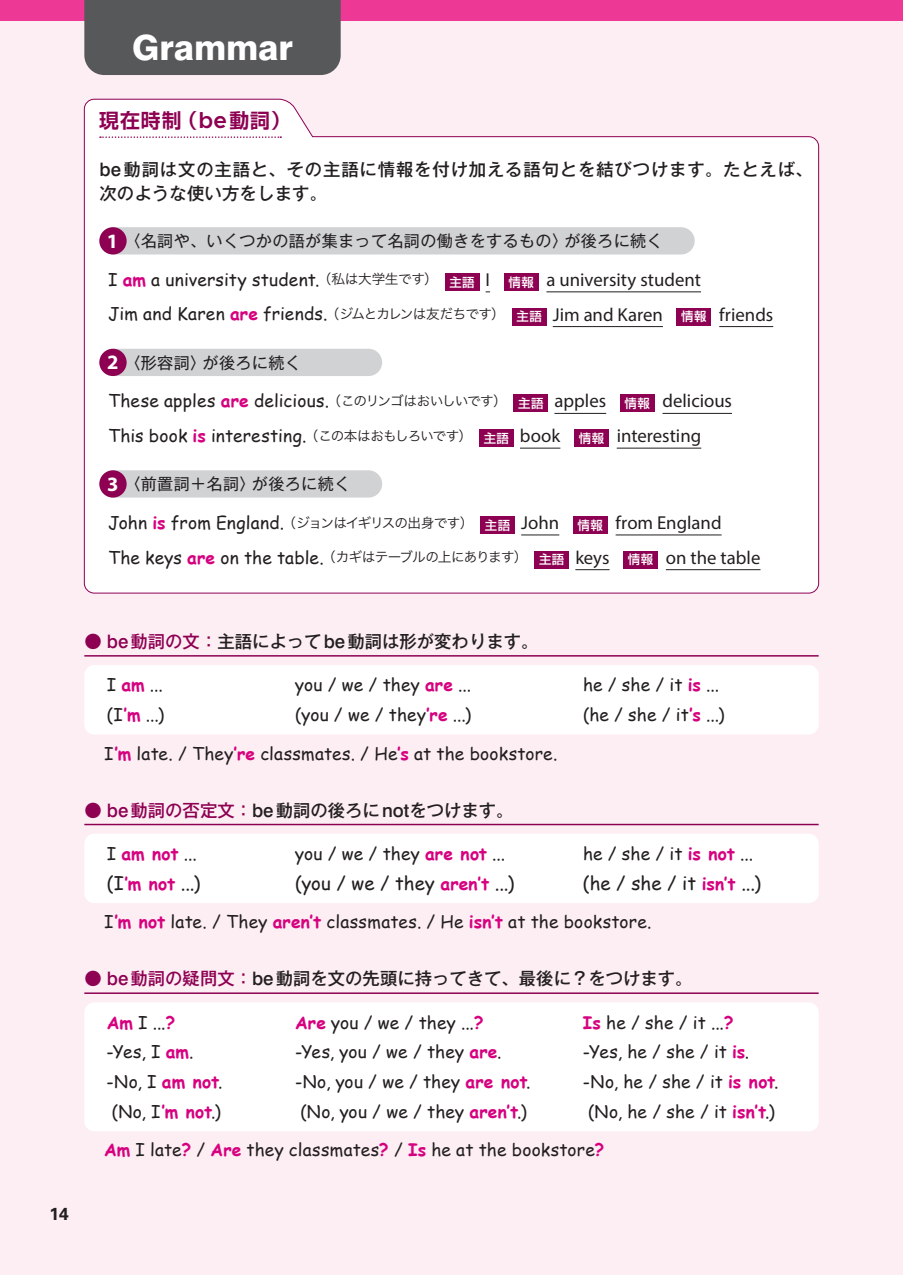
<style>
.page{position:relative;width:903px;height:1275px;background:#fdeef4}
.page>*{position:absolute;margin:0;border:0;box-sizing:border-box;transform-origin:0 0}
.t1{font:800 34.65px "Swiss 721";letter-spacing:-.005em;color:#fff}
.t2{font:700 19.78px "Shin Go Pr 6 N De";letter-spacing:.05em;color:#8d0052}
.t3{font:18.55px "Comic Sans MS";letter-spacing:.005em;color:#231f20}
.t4{font:17.32px/34.6px "Comic Sans MS";letter-spacing:.01em;color:#231f20}
.t5{font:500 17.32px "Gothic MB101 Pr 6 N";color:#231f20}
.t6{font:500 17.32px/24.8px "Gothic MB101 Pr 6 N";letter-spacing:.05em;color:#231f20}
.t7{font:700 17.32px "Comic Sans MS";color:#d6017f}
.t8{font:700 17.32px "Univers LT Std";color:#231f20}
.t9{font:16.1px "Gothic MB101 Pr 6 N";letter-spacing:.02em;color:#231f20}
.s1{font-family:"Metropolis";font-weight:600;font-size:22.75px}
.s2{font-family:"Swiss 721";font-size:18.55px}
.s3{font-family:"Myriad Pro";font-weight:700;font-size:20.47px;color:#fff}
.s4{font-weight:700;color:#d6017f}
.s5{font-family:"Hira Kaku Pro W3";font-size:13.65px}
.s6{font-family:"Shin Go Pr 6 N";font-weight:500;font-size:12.42px;color:#fff}
.s7{font-family:"Myriad Pro";font-size:18.72px}
.s8{color:#8d0052}
.s9{font-family:"Swiss 721";font-size:18.55px;color:#8d0052}
.s10{font-weight:400;color:#231f20}
.s11{font-weight:700;font-size:17.32px;color:#d6017f}
</style>
<div class="page">
<div style="left:0;top:0;width:903px;height:20px;background:#ed3896"></div>
<hr style="left:84px;top:655px;width:735px;height:2px;background:#8d0052">
<div style="left:84px;top:665px;width:735px;height:69px;background:#fff;border-radius:10px"></div>
<hr style="left:84px;top:824px;width:735px;height:1px;background:#8d0052">
<div style="left:84px;top:834px;width:735px;height:69px;background:#fff;border-radius:10px"></div>
<hr style="left:84px;top:992px;width:735px;height:2px;background:#8d0052">
<div style="left:84px;top:1002px;width:735px;height:129px;background:#fff;border-radius:10px"></div>
<div style="left:84px;top:0;width:257px;height:75px;background:#57585a"></div>
<svg style="left:84px;top:98px;width:735px;height:496px;background:#fdfbfc"></svg>
<hr style="left:546px;top:291px;width:155px;height:1px;background:#231f20">
<hr style="left:553px;top:326px;width:110px;height:1px;background:#231f20">
<hr style="left:719px;top:326px;width:54px;height:1px;background:#231f20">
<hr style="left:554px;top:413px;width:52px;height:1px;background:#231f20">
<hr style="left:662px;top:413px;width:70px;height:1px;background:#231f20">
<hr style="left:520px;top:448px;width:40px;height:1px;background:#231f20">
<hr style="left:617px;top:448px;width:84px;height:1px;background:#231f20">
<hr style="left:521px;top:535px;width:38px;height:1px;background:#231f20">
<hr style="left:616px;top:535px;width:106px;height:1px;background:#231f20">
<hr style="left:575px;top:569px;width:34px;height:1px;background:#231f20">
<hr style="left:666px;top:569px;width:94px;height:1px;background:#231f20">
<div style="left:99px;top:227px;width:596px;height:27px;background:#d1d2d4;border-radius:14px"></div>
<div style="left:99px;top:227px;width:28px;height:27px;background:#8d0052;border-radius:50%"></div>
<div style="left:445px;top:273px;width:34px;height:17px;background:#8d0052"></div>
<div style="left:504px;top:273px;width:34px;height:17px;background:#8d0052"></div>
<div style="left:512px;top:308px;width:34px;height:17px;background:#8d0052"></div>
<div style="left:676px;top:308px;width:35px;height:17px;background:#8d0052"></div>
<div style="left:99px;top:349px;width:283px;height:27px;background:#d1d2d4;border-radius:14px"></div>
<div style="left:99px;top:349px;width:28px;height:27px;background:#8d0052;border-radius:50%"></div>
<div style="left:513px;top:395px;width:35px;height:17px;background:#8d0052"></div>
<div style="left:620px;top:395px;width:34px;height:17px;background:#8d0052"></div>
<div style="left:479px;top:429px;width:35px;height:18px;background:#8d0052"></div>
<div style="left:574px;top:429px;width:35px;height:18px;background:#8d0052"></div>
<div style="left:99px;top:470px;width:283px;height:28px;background:#d1d2d4;border-radius:14px"></div>
<div style="left:99px;top:470px;width:28px;height:28px;background:#8d0052;border-radius:50%"></div>
<div style="left:480px;top:516px;width:35px;height:18px;background:#8d0052"></div>
<div style="left:573px;top:516px;width:35px;height:18px;background:#8d0052"></div>
<div style="left:534px;top:551px;width:35px;height:17px;background:#8d0052"></div>
<div style="left:623px;top:551px;width:35px;height:17px;background:#8d0052"></div>
<svg style="left:100px;top:136px;width:181px;height:2px"></svg>
<h1 class="t1" style="left:132px;top:27px;width:162px">Grammar</h1>
<p class="t2" style="left:99px;top:104px;width:193px">現在時制（<span class="s1">be</span>動詞）</p>
<p class="t6" style="left:99px;top:156px;width:715px"><span class="s2">be</span>動詞は文の主語と、その主語に情報を付け加える語句とを結びつけます。たとえば、次のような使い方をします。</p>
<p class="t9" style="left:107px;top:227px;width:558px"><span class="s3">1</span>　〈名詞や、いくつかの語が集まって名詞の働きをするもの〉が後ろに続く</p>
<p class="t4" style="left:108px;top:262px;width:667px">I <span class="s4">am</span> a university student. <span class="s5">（私は大学生です）　</span><span class="s6">主語</span> <span class="s7">I</span> <span class="s6">情報</span> <span class="s7">a university student<br></span>Jim and Karen <span class="s4">are</span> friends. <span class="s5">（ジムとカレンは友だちです）　</span><span class="s6">主語</span> <span class="s7">Jim and Karen</span> <span class="s6">情報</span> <span class="s7">friends</span></p>
<p class="t9" style="left:107px;top:349px;width:195px"><span class="s3">2</span>　〈形容詞〉が後ろに続く</p>
<p class="t4" style="left:108px;top:383px;width:625px">These apples <span class="s4">are</span> delicious. <span class="s5">（このリンゴはおいしいです）　</span><span class="s6">主語</span> <span class="s7">apples</span> <span class="s6">情報</span> <span class="s7">delicious<br></span>This book <span class="s4">is</span> interesting. <span class="s5">（この本はおもしろいです）　</span><span class="s6">主語</span> <span class="s7">book</span> <span class="s6">情報</span> <span class="s7">interesting</span></p>
<p class="t9" style="left:107px;top:471px;width:245px"><span class="s3">3</span>　〈前置詞＋名詞〉が後ろに続く</p>
<p class="t4" style="left:108px;top:505px;width:654px">John <span class="s4">is</span> from England. <span class="s5">（ジョンはイギリスの出身です）　</span><span class="s6">主語</span> <span class="s7">John</span> <span class="s6">情報</span> <span class="s7">from England<br></span>The keys <span class="s4">are</span> on the table. <span class="s5">（カギはテーブルの上にあります）　</span><span class="s6">主語</span> <span class="s7">keys</span> <span class="s6">情報</span> <span class="s7">on the table</span></p>
<p class="t5" style="left:84px;top:627px;width:456px"><span class="s8">●</span> <span class="s9">be</span><span class="s8">動詞の文：</span>主語によって<span class="s2">be</span>動詞は形が変わります。</p>
<p class="t4" style="left:107px;top:667px;width:58px">I <span class="s4">am</span> ...</p>
<p class="t4" style="left:295px;top:667px;width:177px">you / we / they <span class="s4">are</span> ...</p>
<p class="t4" style="left:583px;top:667px;width:138px">he / she / it <span class="s4">is</span> ...</p>
<p class="t4" style="left:107px;top:697px;width:59px">(I<span class="s4">’m</span> ...)</p>
<p class="t4" style="left:295px;top:697px;width:178px">(you / we / they<span class="s4">’re</span> ...)</p>
<p class="t4" style="left:583px;top:697px;width:143px">(he / she / it<span class="s4">’s</span> ...)</p>
<p class="t4" style="left:104px;top:735px;width:455px">I<span class="s4">’m</span> late. / They<span class="s4">’re</span> classmates. / He<span class="s4">’s</span> at the bookstore.</p>
<p class="t5" style="left:84px;top:796px;width:431px"><span class="s8">●</span> <span class="s9">be</span><span class="s8">動詞の否定文：</span><span class="s2">be</span>動詞の後ろに<span class="s2">not</span>をつけます。</p>
<p class="t7" style="left:107px;top:841px;width:92px"><span class="s10">I</span> am not <span class="s10">...</span></p>
<p class="t4" style="left:295px;top:836px;width:211px">you / we / they <span class="s4">are not</span> ...</p>
<p class="t4" style="left:583px;top:836px;width:172px">he / she / it <span class="s4">is not</span> ...</p>
<p class="t3" style="left:107px;top:870px;width:95px">(I<span class="s11">’m not</span> ...)</p>
<p class="t3" style="left:295px;top:870px;width:221px">(you / we / they <span class="s11">aren’t</span> ...)</p>
<p class="t3" style="left:583px;top:870px;width:179px">(he / she / it <span class="s11">isn’t</span> ...)</p>
<p class="t4" style="left:104px;top:904px;width:549px">I<span class="s4">’m not</span> late. / They <span class="s4">aren’t</span> classmates. / He <span class="s4">isn’t</span> at the bookstore.</p>
<p class="t5" style="left:84px;top:964px;width:610px"><span class="s8">●</span> <span class="s9">be</span><span class="s8">動詞の疑問文：</span><span class="s2">be</span>動詞を文の先頭に持ってきて、最後に？をつけます。</p>
<p class="t4" style="left:107px;top:1004px;width:70px"><span class="s4">Am</span> I ...<span class="s4">?</span></p>
<p class="t4" style="left:295px;top:1004px;width:190px"><span class="s4">Are</span> you / we / they ...<span class="s4">?</span></p>
<p class="t4" style="left:583px;top:1004px;width:152px"><span class="s4">Is</span> he / she / it ...<span class="s4">?</span></p>
<p class="t4" style="left:107px;top:1034px;width:88px">-Yes, I <span class="s4">am</span>.</p>
<p class="t4" style="left:295px;top:1034px;width:208px">-Yes, you / we / they <span class="s4">are</span>.</p>
<p class="t4" style="left:583px;top:1034px;width:168px">-Yes, he / she / it <span class="s4">is</span>.</p>
<p class="t4" style="left:107px;top:1064px;width:117px">-No, I <span class="s4">am not</span>.</p>
<p class="t4" style="left:295px;top:1064px;width:237px">-No, you / we / they <span class="s4">are not</span>.</p>
<p class="t4" style="left:583px;top:1064px;width:197px">-No, he / she / it <span class="s4">is not</span>.</p>
<p class="t4" style="left:112px;top:1094px;width:111px">(No, I<span class="s4">’m not</span>.)</p>
<p class="t4" style="left:300px;top:1094px;width:228px">(No, you / we / they <span class="s4">aren’t</span>.)</p>
<p class="t4" style="left:588px;top:1094px;width:188px">(No, he / she / it <span class="s4">isn’t</span>.)</p>
<p class="t4" style="left:104px;top:1132px;width:502px"><span class="s4">Am</span> I late<span class="s4">?</span> / <span class="s4">Are</span> they classmates<span class="s4">?</span> / <span class="s4">Is</span> he at the bookstore<span class="s4">?</span></p>
<p class="t8" style="left:50px;top:1204px;width:21px">14</p>
</div>
